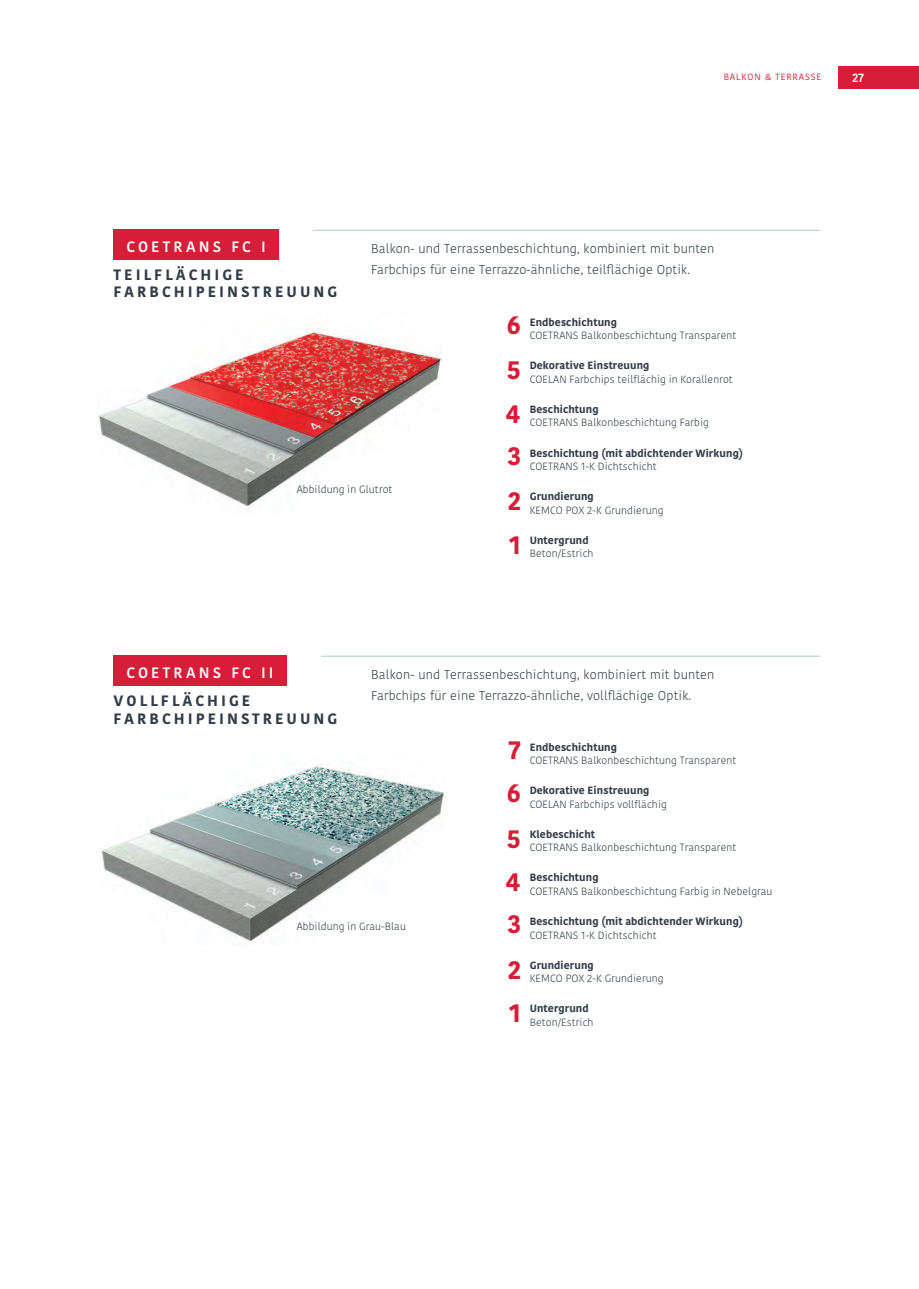
<style>
.page{position:relative;width:919px;height:1289px;background:#fff}
.page>*{position:absolute;margin:0;border:0;box-sizing:border-box;transform-origin:0 0}
.Einf__Abs{font:700 25.5px "Kohinoor Devanagari";color:#d81d38}
.Head_blau_21pt{font:700 15px "Kohinoor Devanagari";letter-spacing:.2em;color:#313c49}
.Einf__Abs-2{font:600 15px "Kohinoor Devanagari";letter-spacing:.205em;color:#fff}
.Absatzformat_1{font:300 12.75px/21px "Kohinoor Devanagari";letter-spacing:.01em;color:#313c49}
.t1{font:600 12px "Kohinoor Devanagari";color:#fff}
.Head_blau_21pt-2{font:300 10.5px/13.5px "Kohinoor Devanagari";letter-spacing:.01em;color:#313c49}
.Head_blau_21pt-3{font:700 10.5px/13.5px "Kohinoor Devanagari";letter-spacing:.01em;color:#313c49}
.Einf__Abs-3{font:9px "Kohinoor Devanagari";letter-spacing:.1em;color:#d81d38}
.s1{font-weight:700}
.s2{font-weight:300}
</style>
<div class="page">
<div style="left:838px;top:67px;width:80px;height:22px;background:#d81d38"></div>
<img style="left:97px;top:330px;width:345px;height:177px">
<img style="left:101px;top:763px;width:344px;height:179px">
<div style="left:114px;top:230px;width:165px;height:30px;background:#d81d38"></div>
<div style="left:114px;top:655px;width:173px;height:30px;background:#d81d38"></div>
<hr style="left:312px;top:230px;width:507px;height:1px;background:#b7cdd7">
<hr style="left:321px;top:655px;width:498px;height:1px;background:#b7cdd7">
<p class="Einf__Abs-3" style="left:723px;top:72px;width:99px">BALKON &amp; TERRASSE</p>
<p class="t1" style="left:852px;top:71px;width:14px">27</p>
<p class="Einf__Abs-2" style="left:126px;top:237px;width:141px">COETRANS FC I</p>
<p class="Head_blau_21pt" style="left:114px;top:261px;width:131px">TEILFLÄCHIGE</p>
<p class="Head_blau_21pt" style="left:114px;top:279px;width:225px">FARBCHIPEINSTREUUNG</p>
<p class="Absatzformat_1" style="left:371px;top:238px;width:345px">Balkon- und Terrassenbeschichtung, kombiniert mit bunten<br>Farbchips für eine Terrazzo-ähnliche, teilflächige Optik.</p>
<p class="Einf__Abs" style="left:506px;top:302px;width:16px">6</p>
<p class="Head_blau_21pt-2" style="left:529px;top:315px;width:208px"><span class="s1">Endbeschichtung<br></span>COETRANS Balkonbeschichtung Transparent</p>
<p class="Einf__Abs" style="left:506px;top:347px;width:16px">5</p>
<p class="Head_blau_21pt-2" style="left:529px;top:359px;width:205px"><span class="s1">Dekorative Einstreuung<br></span>COELAN Farbchips teilflächig in Korallenrot</p>
<p class="Einf__Abs" style="left:505px;top:391px;width:16px">4</p>
<p class="Head_blau_21pt-2" style="left:529px;top:402px;width:181px"><span class="s1">Beschichtung<br></span>COETRANS Balkonbeschichtung Farbig</p>
<p class="Einf__Abs" style="left:507px;top:433px;width:15px">3</p>
<p class="Head_blau_21pt-3" style="left:529px;top:446px;width:215px">Beschichtung (mit abdichtender Wirkung)<br><span class="s2">COETRANS 1-K Dichtschicht</span></p>
<p class="Head_blau_21pt-2" style="left:297px;top:483px;width:97px">Abbildung in Glutrot</p>
<p class="Einf__Abs" style="left:507px;top:478px;width:15px">2</p>
<p class="Einf__Abs" style="left:509px;top:522px;width:14px">1</p>
<p class="Head_blau_21pt-2" style="left:529px;top:490px;width:135px"><span class="s1">Grundierung<br></span>KEMCO POX 2-K Grundierung</p>
<p class="Head_blau_21pt-2" style="left:529px;top:533px;width:65px"><span class="s1">Untergrund<br></span>Beton/Estrich</p>
<p class="Einf__Abs-2" style="left:126px;top:663px;width:148px">COETRANS FC II</p>
<p class="Head_blau_21pt" style="left:114px;top:687px;width:138px">VOLLFLÄCHIGE</p>
<p class="Head_blau_21pt" style="left:114px;top:705px;width:225px">FARBCHIPEINSTREUUNG</p>
<p class="Absatzformat_1" style="left:371px;top:664px;width:345px">Balkon- und Terrassenbeschichtung, kombiniert mit bunten<br>Farbchips für eine Terrazzo-ähnliche, vollflächige Optik.</p>
<p class="Einf__Abs" style="left:509px;top:727px;width:14px">7</p>
<p class="Head_blau_21pt-2" style="left:529px;top:740px;width:208px"><span class="s1">Endbeschichtung<br></span>COETRANS Balkonbeschichtung Transparent</p>
<p class="Einf__Abs" style="left:506px;top:770px;width:16px">6</p>
<p class="Head_blau_21pt-2" style="left:529px;top:784px;width:139px"><span class="s1">Dekorative Einstreuung<br></span>COELAN Farbchips vollflächig</p>
<p class="Einf__Abs" style="left:506px;top:815px;width:16px">5</p>
<p class="Head_blau_21pt-2" style="left:529px;top:827px;width:208px"><span class="s1">Klebeschicht<br></span>COETRANS Balkonbeschichtung Transparent</p>
<p class="Einf__Abs" style="left:505px;top:859px;width:16px">4</p>
<p class="Head_blau_21pt-2" style="left:529px;top:870px;width:244px"><span class="s1">Beschichtung<br></span>COETRANS Balkonbeschichtung Farbig in Nebelgrau</p>
<p class="Head_blau_21pt-2" style="left:297px;top:919px;width:111px">Abbildung in Grau-Blau</p>
<p class="Einf__Abs" style="left:507px;top:901px;width:15px">3</p>
<p class="Head_blau_21pt-3" style="left:529px;top:914px;width:215px">Beschichtung (mit abdichtender Wirkung)<br><span class="s2">COETRANS 1-K Dichtschicht</span></p>
<p class="Einf__Abs" style="left:507px;top:946px;width:15px">2</p>
<p class="Head_blau_21pt-2" style="left:529px;top:958px;width:135px"><span class="s1">Grundierung<br></span>KEMCO POX 2-K Grundierung</p>
<p class="Einf__Abs" style="left:509px;top:990px;width:14px">1</p>
<p class="Head_blau_21pt-2" style="left:529px;top:1001px;width:65px"><span class="s1">Untergrund<br></span>Beton/Estrich</p>
</div>
